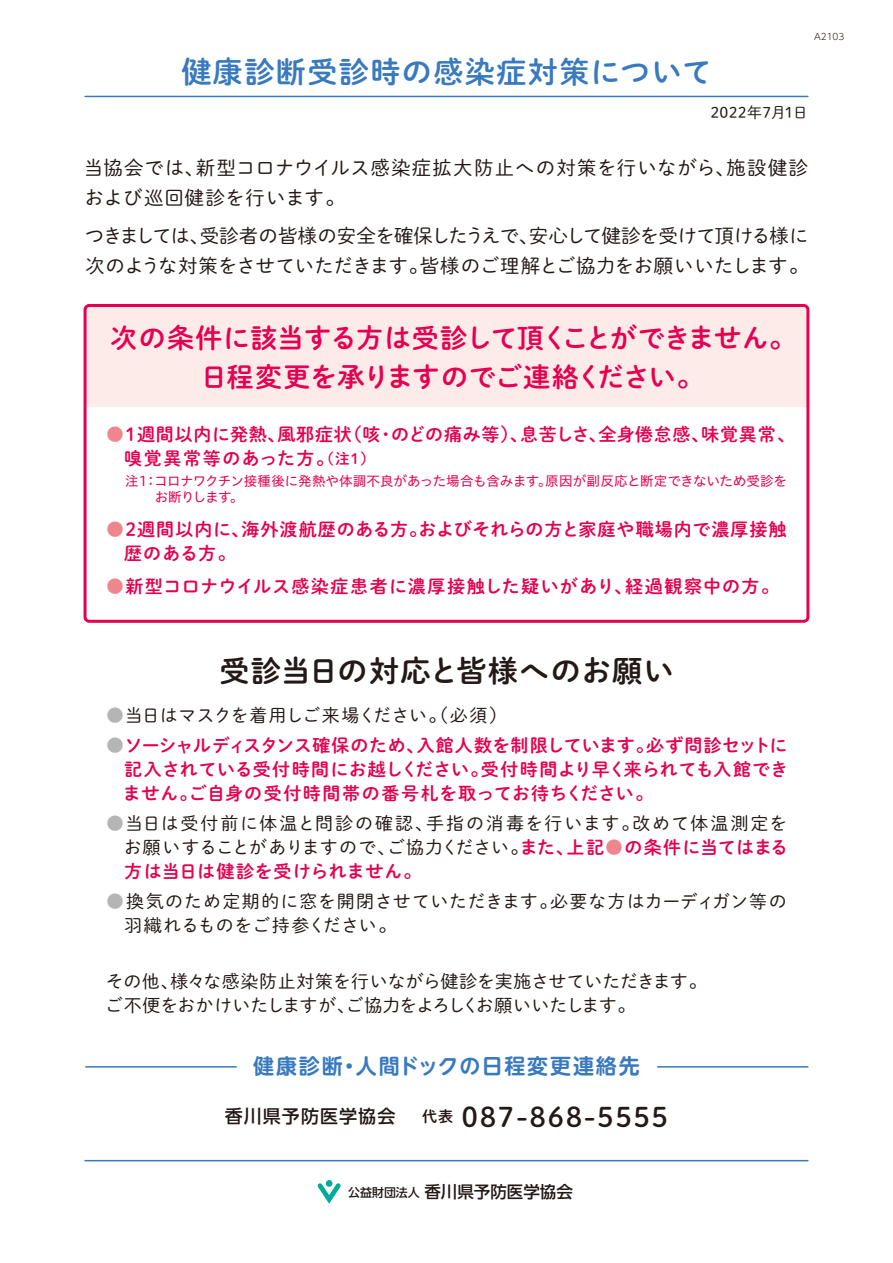
<style>
.page{position:relative;width:893px;height:1263px;background:#fff}
.page>*{position:absolute;margin:0;border:0;box-sizing:border-box;transform-origin:0 0}
.t1{font:30px "Shuei M Go Std B";letter-spacing:.05em;color:#397abf}
.t2{font:30px "Shuei M Go Std B";letter-spacing:.03em;color:#231916}
.t3{font:27px/39px "Shuei M Go Std B";letter-spacing:-.02em;color:#e50050;text-align:center}
.t4{font:27px "Shuei M Go Std B";letter-spacing:.08em;color:#231916}
.t5{font:700 21px "UD Shin M Go Pr 6 De";letter-spacing:.09em;color:#397abf}
.t6{font:19.5px/30px "Shuei M Go Std L";letter-spacing:-.035em;color:#231916}
.t7{font:19.5px/30px "Shuei M Go Std L";letter-spacing:.04em;color:#231916}
.t8{font:18px/24px "Shuei M Go Std B";letter-spacing:.045em;color:#e50050}
.t9{font:18px/24px "Shuei M Go Std L";letter-spacing:-.005em;color:#231916}
.t10{font:18px/24px "Shuei M Go Std L";letter-spacing:.065em;color:#231916;text-align:right}
.t11{font:18px/24px "Shuei M Go Std L";letter-spacing:.04em;color:#231916}
.t12{font:18px "Shuei M Go Std B";letter-spacing:.07em;color:#e50050}
.t13{font:500 18px "UD Shin Go Pro";letter-spacing:.06em;color:#231916}
.t14{font:500 16.5px "UD Shin Go Pro";color:#231916}
.t15{font:15px "Shuei M Go Std L";letter-spacing:.02em;color:#231916}
.t16{font:13.5px/15.9px "Hiragino UD Sans Std W4";letter-spacing:-.01em;color:#e50050}
.t17{font:300 9px "UD Shin Go Pro";color:#231916}
.s1{color:#ef858d}
.s2{font-size:14.4px}
.s3{color:#b5b5b6}
.s4{font-family:"Shuei M Go Std L";color:#b5b5b6}
.s5{font-family:"Shuei M Go Std B";color:#e50050}
.s6{font-family:"Shuei M Go Std B";color:#ef858d}
.s7{font-size:12px}
</style>
<div class="page">
<div style="left:88px;top:308px;width:717px;height:99px;background:#fdebea"></div>
<div style="left:84px;top:304px;width:725px;height:319px;border:3px solid #e50050;border-radius:4px"></div>
<hr style="left:85px;top:96px;width:723px;height:1px;background:#397abf">
<hr style="left:85px;top:1160px;width:723px;height:1px;background:#397abf">
<svg style="left:317px;top:1180px;width:24px;height:24px"></svg>
<div style="left:326px;top:1180px;width:6px;height:7px;background:#00ac97;border-radius:50%"></div>
<hr style="left:86px;top:1066px;width:150px;height:1px;background:#397abf">
<hr style="left:658px;top:1066px;width:150px;height:1px;background:#397abf">
<h1 class="t1" style="left:181px;top:49px;width:532px">健康診断受診時の感染症対策について</h1>
<p class="t15" style="left:710px;top:102px;width:99px">2022年7月1日</p>
<p class="t17" style="left:814px;top:29px;width:32px">A2103</p>
<p class="t7" style="left:84px;top:152px;width:726px">当協会では、新型コロナウイルス感染症拡大防止への対策を行いながら、施設健診および巡回健診を行います。</p>
<p class="t6" style="left:85px;top:220px;width:725px">つきましては、受診者の皆様の安全を確保したうえで、安心して健診を受けて頂ける様に次のような対策をさせていただきます。皆様のご理解とご協力をお願いいたします。</p>
<h2 class="t3" style="left:110px;top:317px;width:687px">次の条件に該当する方は受診して頂くことができません。日程変更を承りますのでご連絡ください。</h2>
<p class="t8" style="left:124px;top:421px;width:673px;text-indent:-18px"><span class="s1">●</span>1週間以内に発熱、風邪症状（咳・のどの痛み等）、息苦しさ、全身倦怠感、味覚異常、嗅覚異常等のあった方。<span class="s2">（注1）</span></p>
<p class="t16" style="left:155px;top:473px;width:634px;text-indent:-30px">注1：コロナワクチン接種後に発熱や体調不良があった場合も含みます。原因が副反応と断定できないため受診をお断りします。</p>
<p class="t8" style="left:124px;top:517px;width:664px;text-indent:-18px"><span class="s1">●</span>2週間以内に、海外渡航歴のある方。およびそれらの方と家庭や職場内で濃厚接触歴のある方。</p>
<p class="t12" style="left:106px;top:573px;width:675px"><span class="s1">●</span>新型コロナウイルス感染症患者に濃厚接触した疑いがあり、経過観察中の方。</p>
<h1 class="t2" style="left:219px;top:648px;width:456px">受診当日の対応と皆様へのお願い</h1>
<p class="t9" style="left:106px;top:703px;width:402px"><span class="s3">●</span>当日はマスクを着用しご来場ください。（必須）</p>
<p class="t8" style="left:123px;top:733px;width:667px;text-align:justify;text-indent:-17px"><span class="s4">●</span>ソーシャルディスタンス確保のため、入館人数を制限しています。必ず問診セットに記入されている受付時間にお越しください。受付時間より早く来られても入館できません。ご自身の受付時間帯の番号札を取ってお待ちください。</p>
<p class="t10" style="left:106px;top:811px;width:683px"><span class="s3">●</span>当日は受付前に体温と問診の確認、手指の消毒を行います。改めて体温測定をお願いすることがありますので、ご協力ください。<span class="s5">また、上記</span><span class="s6">●</span><span class="s5">の条件に当てはまる</span></p>
<p class="t8" style="left:124px;top:859px;width:299px">方は当日は健診を受けられません。</p>
<p class="t11" style="left:124px;top:889px;width:664px;text-indent:-18px"><span class="s3">●</span>換気のため定期的に窓を開閉させていただきます。必要な方はカーディガン等の羽織れるものをご持参ください。</p>
<p class="t9" style="left:105px;top:969px;width:603px">その他、様々な感染防止対策を行いながら健診を実施させていただきます。ご不便をおかけいたしますが、ご協力をよろしくお願いいたします。</p>
<p class="t5" style="left:253px;top:1048px;width:388px">健康診断・人間ドックの日程変更連絡先</p>
<p class="t13" style="left:225px;top:1101px;width:172px">香川県予防医学協会</p>
<h2 class="t4" style="left:422px;top:1097px;width:247px"><sup>代表</sup> 087-868-5555</h2>
<p class="t14" style="left:348px;top:1178px;width:226px"><span class="s7">公益財団法人</span>香川県予防医学協会</p>
</div>
